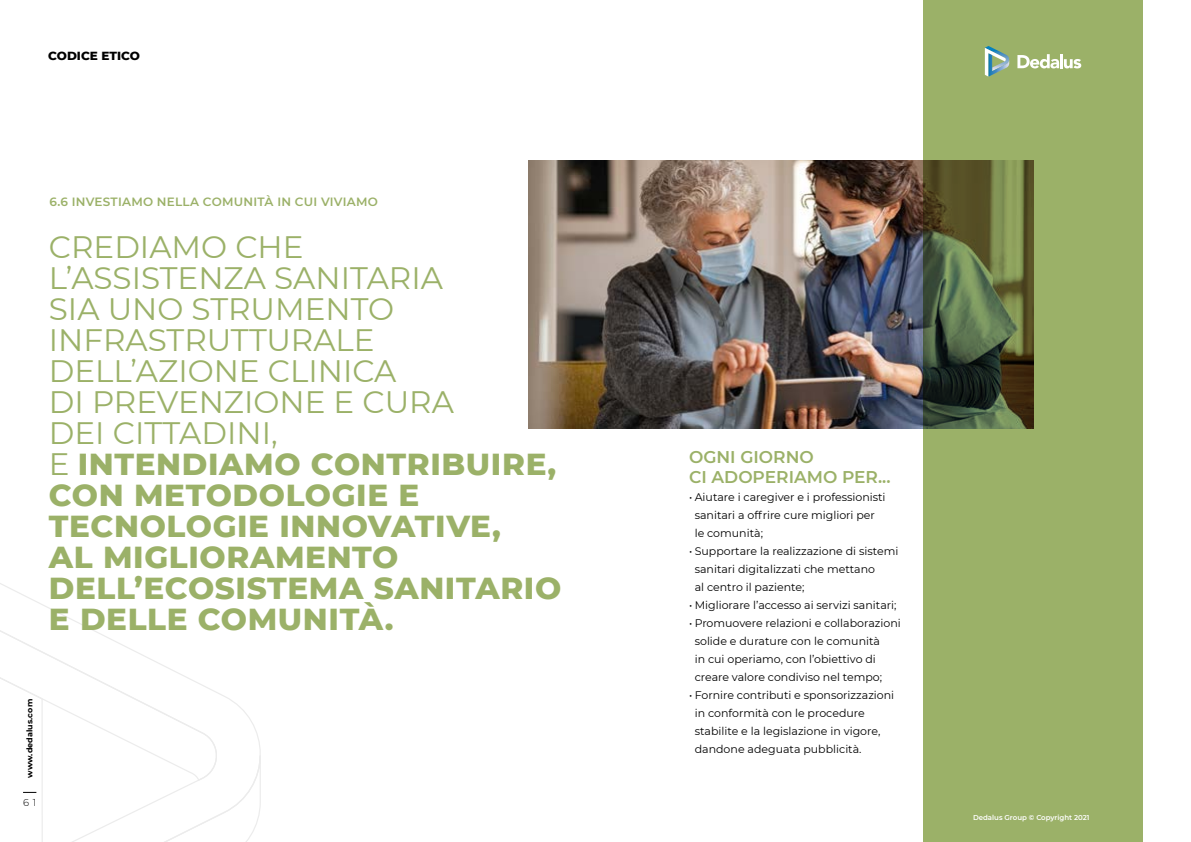
<style>
.page{position:relative;width:1191px;height:842px;background:#fff}
.page>*{position:absolute;margin:0;border:0;box-sizing:border-box;transform-origin:0 0}
.t1{font:31px/31px "Montserrat";color:#9bb168}
.t2{font:600 17px/20.4px "Montserrat";color:#9bb168}
.t3{font:600 12px "Montserrat";letter-spacing:.02em;color:#9bb168}
.t4{font:800 12px "Montserrat";color:#000}
.t5{font:11px/18px "Montserrat";color:#000}
.t6{font:300 10px "Montserrat";color:#000}
.t7{font:700 8px "Montserrat";letter-spacing:.01em;color:#000}
.t8{font:600 7px "Montserrat";color:#fff}
.s1{font-weight:800}
</style>
<div class="page">
<svg style="left:0;top:603px;width:180px;height:71px"></svg>
<svg style="left:0;top:674px;width:261px;height:168px"></svg>
<svg style="left:23px;top:792px;width:13px;height:1px"></svg>
<img style="left:529px;top:161px;width:394px;height:268px">
<svg style="left:923px;top:0;width:219px;height:842px;background:#8fa360"></svg>
<svg style="left:1017px;top:54px;width:64px;height:14px"></svg>
<svg style="left:984px;top:46px;width:26px;height:31px"></svg>
<p class="t4" style="left:48px;top:47px;width:93px">CODICE ETICO</p>
<p class="t3" style="left:50px;top:193px;width:330px">6.6 INVESTIAMO NELLA COMUNITÀ IN CUI VIVIAMO</p>
<p class="t1" style="left:49px;top:231px;width:514px">CREDIAMO CHE<br>L’ASSISTENZA SANITARIA<br>SIA UNO STRUMENTO<br>INFRASTRUTTURALE<br>DELL’AZIONE CLINICA<br>DI PREVENZIONE E CURA<br>DEI CITTADINI,<br>E <span class="s1">INTENDIAMO CONTRIBUIRE,<br>CON METODOLOGIE E<br>TECNOLOGIE INNOVATIVE,<br>AL MIGLIORAMENTO<br>DELL’ECOSISTEMA SANITARIO<br>E DELLE COMUNITÀ.</span></p>
<p class="t7" style="left:24px;top:778px;width:80px;rotate:-90deg">www.dedalus.com</p>
<p class="t6" style="left:23px;top:795px;width:15px">6 1</p>
<h2 class="t2" style="left:689px;top:446px;width:203px">OGNI GIORNO<br>CI ADOPERIAMO PER...</h2>
<p class="t5" style="left:694px;top:488px;width:192px;text-indent:-6px">• Aiutare i caregiver e i professionisti sanitari a offrire cure migliori per le comunità;</p>
<p class="t5" style="left:694px;top:542px;width:205px;text-indent:-6px">• Supportare la realizzazione di sistemi sanitari digitalizzati che mettano<br>al centro il paziente;</p>
<p class="t5" style="left:689px;top:596px;width:209px">• Migliorare l’accesso ai servizi sanitari;</p>
<p class="t5" style="left:694px;top:614px;width:207px;text-indent:-6px">• Promuovere relazioni e collaborazioni solide e durature con le comunità<br>in cui operiamo, con l’obiettivo di creare valore condiviso nel tempo;</p>
<p class="t5" style="left:694px;top:686px;width:201px;text-indent:-6px">• Fornire contributi e sponsorizzazioni in conformità con le procedure stabilite e la legislazione in vigore, dandone adeguata pubblicità.</p>
<p class="t8" style="left:973px;top:813px;width:118px">Dedalus Group © Copyright 2021</p>
</div>
